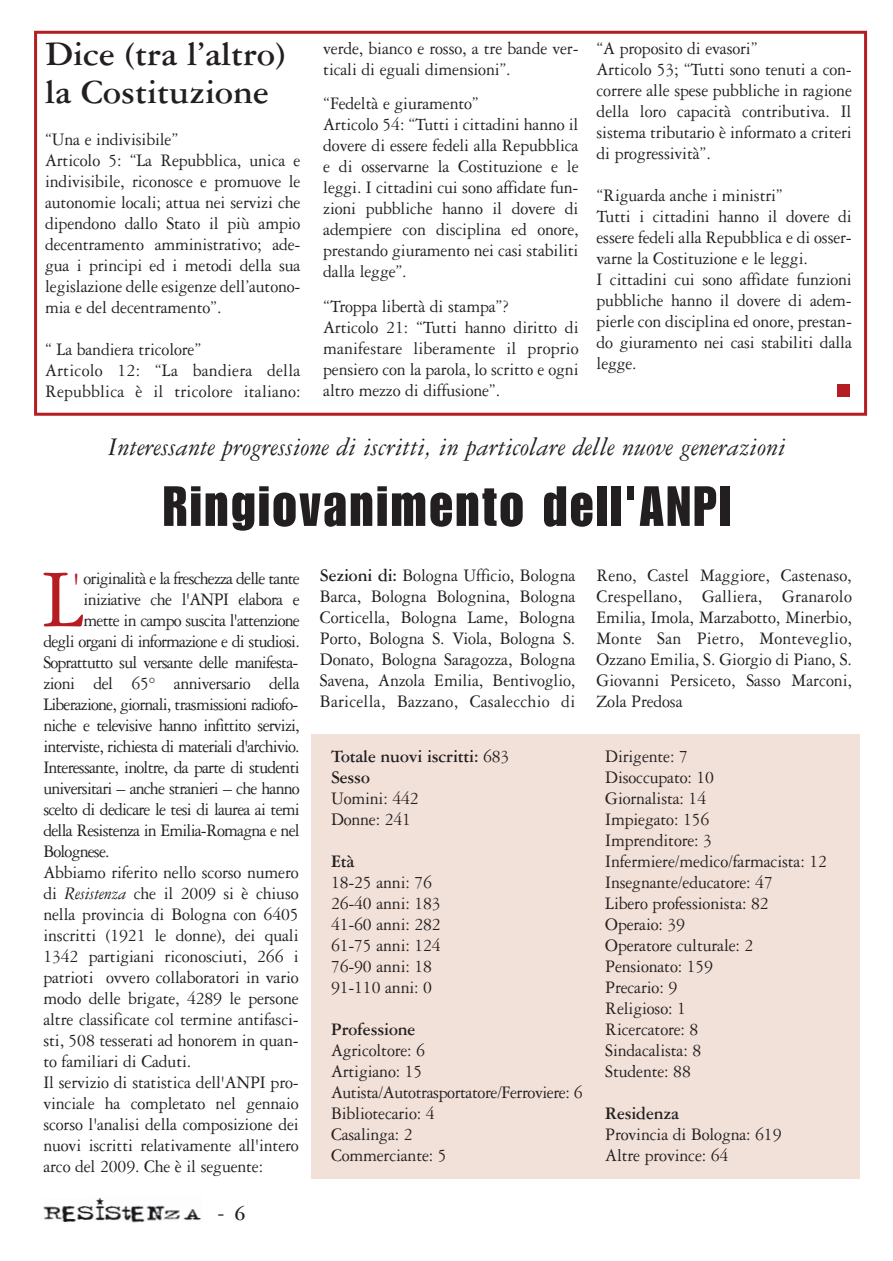
<style>
.page{position:relative;width:893px;height:1261px;background:#fff}
.page>*{position:absolute;margin:0;border:0;box-sizing:border-box;transform-origin:0 0}
.t1{font:87.3px "Garamond Three";color:#b61d22;scale:.95 1}
.t2{font:55.5px "Impact";letter-spacing:.05em;color:#231f20;scale:.95 1}
.t3{font:700 36px/37.5px "Garamond Three";color:#231f20}
.t4{font:36px "Garamond Three";color:#b61d22;scale:.95 1}
.t5{font:italic 27px "Garamond Three";color:#231f20}
.t6{font:21px "Garamond Three";color:#231f20}
.t7{font:18.75px/21px "Garamond Three";letter-spacing:-.01em;color:#231f20;scale:.95 1}
.t8{font:18.75px "Garamond Three";letter-spacing:-.045em;color:#231f20;scale:.95 1}
.t9{font:700 18.75px/21px "Garamond Three";letter-spacing:-.01em;color:#231f20;scale:.95 1}
.t10{font:18.75px "Garamond Three";letter-spacing:-.035em;color:#231f20;scale:.95 1}
.s1{font-style:italic}
.s2{font-weight:700}
.s3{font-weight:400}
</style>
<div class="page">
<div style="left:34px;top:31px;width:832px;height:385px;border:3px solid #b61d22"></div>
<div style="left:311px;top:734px;width:549px;height:444px;background:#f2e1d9"></div>
<img style="left:43px;top:1198px;width:158px;height:25px">
<div style="left:836px;top:384px;width:13px;height:13px;background:#b61d22"></div>
<h3 class="t3" style="left:45px;top:39px;width:241px">Dice (tra l’altro) la Costituzione</h3>
<p class="t7" style="left:45px;top:130px;width:270px">“Una e indivisibile”<br>Articolo 5: “La Repubblica, unica e indivisibile, riconosce e promuove le autonomie locali; attua nei servizi che dipendono dallo Stato il più ampio decentramento amministrativo; ade&shy;gua i principi ed i metodi della sua legislazione delle esigenze dell’autono&shy;mia e del decentramento”.</p>
<p class="t7" style="left:45px;top:340px;width:270px">“ La bandiera tricolore”<br>Articolo 12: “La bandiera della<br>Repubblica è il tricolore italiano:</p>
<p class="t7" style="left:323px;top:39px;width:270px">verde, bianco e rosso, a tre bande ver&shy;ticali di eguali dimensioni”.</p>
<p class="t7" style="left:323px;top:95px;width:270px">“Fedeltà e giuramento”<br>Articolo 54: “Tutti i cittadini hanno il dovere di essere fedeli alla Repubblica e di osservarne la Costituzione e le leggi. I cittadini cui sono affidate fun&shy;zioni pubbliche hanno il dovere di adempiere con disciplina ed onore, prestando giuramento nei casi stabiliti dalla legge”.</p>
<p class="t7" style="left:323px;top:297px;width:270px">“Troppa libertà di stampa”?<br>Articolo 21: “Tutti hanno diritto di manifestare liberamente il proprio pensiero con la parola, lo scritto e ogni altro mezzo di diffusione”.</p>
<p class="t7" style="left:596px;top:39px;width:270px">“A proposito di evasori”<br>Articolo 53; “Tutti sono tenuti a con&shy;correre alle spese pubbliche in ragione della loro capacità contributiva. Il sistema tributario è informato a criteri di progressività”.</p>
<p class="t7" style="left:596px;top:186px;width:270px">“Riguarda anche i ministri”<br>Tutti i cittadini hanno il dovere di essere fedeli alla Repubblica e di osser&shy;varne la Costituzione e le leggi.<br>I cittadini cui sono affidate funzioni pubbliche hanno il dovere di adem&shy;pierle con disciplina ed onore, prestan&shy;do giuramento nei casi stabiliti dalla legge.</p>
<h3 class="t5" style="left:108px;top:437px;width:678px">Interessante progressione di iscritti, in particolare delle nuove generazioni</h3>
<h2 class="t2" style="left:163px;top:486px;width:599px">Ringiovanimento dell'ANPI</h2>
<h1 class="t1" style="left:43px;top:569px;width:45px">L</h1>
<p class="t8" style="left:83px;top:572px;width:229px">originalità e la freschezza delle tante</p>
<h3 class="t4" style="left:73px;top:572px;width:9px">'</h3>
<p class="t10" style="left:83px;top:593px;width:229px">iniziative che l'ANPI elabora e</p>
<p class="t8" style="left:83px;top:614px;width:229px">mette in campo suscita l'attenzione</p>
<p class="t8" style="left:43px;top:635px;width:271px">degli organi di informazione e di studiosi.</p>
<p class="t8" style="left:43px;top:656px;width:270px">Soprattutto sul versante delle manifesta-</p>
<p class="t7" style="left:43px;top:674px;width:271px">zioni del 65° anniversario della</p>
<p class="t8" style="left:43px;top:698px;width:270px">Liberazione, giornali, trasmissioni radiofo-</p>
<p class="t8" style="left:43px;top:719px;width:271px">niche e televisive hanno infittito servizi,</p>
<p class="t8" style="left:43px;top:740px;width:271px">interviste, richiesta di materiali d'archivio.</p>
<p class="t8" style="left:43px;top:761px;width:271px">Interessante, inoltre, da parte di studenti</p>
<p class="t8" style="left:43px;top:782px;width:271px">universitari – anche stranieri – che hanno</p>
<p class="t8" style="left:43px;top:803px;width:271px">scelto di dedicare le tesi di laurea ai temi</p>
<p class="t8" style="left:43px;top:824px;width:271px">della Resistenza in Emilia-Romagna e nel</p>
<p class="t8" style="left:43px;top:845px;width:71px">Bolognese.</p>
<p class="t7" style="left:43px;top:863px;width:270px">Abbiamo riferito nello scorso numero</p>
<p class="t7" style="left:43px;top:884px;width:270px">di <span class="s1">Resistenza</span> che il 2009 si è chiuso</p>
<p class="t7" style="left:43px;top:905px;width:270px">nella provincia di Bologna con 6405</p>
<p class="t7" style="left:43px;top:926px;width:270px">inscritti (1921 le donne), dei quali</p>
<p class="t7" style="left:43px;top:947px;width:270px">1342 partigiani riconosciuti, 266 i</p>
<p class="t7" style="left:43px;top:968px;width:270px">patrioti ovvero collaboratori in vario</p>
<p class="t7" style="left:43px;top:989px;width:270px">modo delle brigate, 4289 le persone</p>
<p class="t7" style="left:43px;top:1010px;width:270px">altre classificate col termine antifasci-</p>
<p class="t7" style="left:43px;top:1031px;width:270px">sti, 508 tesserati ad honorem in quan-</p>
<p class="t7" style="left:43px;top:1052px;width:157px">to familiari di Caduti.</p>
<p class="t7" style="left:43px;top:1073px;width:270px">Il servizio di statistica dell'ANPI pro-</p>
<p class="t7" style="left:43px;top:1094px;width:270px">vinciale ha completato nel gennaio</p>
<p class="t7" style="left:43px;top:1115px;width:270px">scorso l'analisi della composizione dei</p>
<p class="t7" style="left:43px;top:1136px;width:270px">nuovi iscritti relativamente all'intero</p>
<p class="t7" style="left:43px;top:1157px;width:233px">arco del 2009. Che è il seguente:</p>
<p class="t6" style="left:217px;top:1205px;width:29px">- <span class="s2">6</span></p>
<p class="t7" style="left:320px;top:566px;width:270px;text-align:justify"><span class="s2">Sezioni di:</span> Bologna Ufficio, Bologna Barca, Bologna Bolognina, Bologna Corticella, Bologna Lame, Bologna Porto, Bologna S. Viola, Bologna S.<br>Donato, Bologna Saragozza, Bologna Savena, Anzola Emilia, Bentivoglio, Baricella, Bazzano, Casalecchio di</p>
<p class="t7" style="left:596px;top:566px;width:270px;text-align:justify">Reno, Castel Maggiore, Castenaso, Crespellano, Galliera, Granarolo Emilia, Imola, Marzabotto, Minerbio, Monte San Pietro, Monteveglio, Ozzano Emilia, S. Giorgio di Piano, S.<br>Giovanni Persiceto, Sasso Marconi, Zola Predosa</p>
<p class="t9" style="left:331px;top:748px;width:189px">Totale nuovi iscritti: <span class="s3">683<br></span>Sesso</p>
<p class="t7" style="left:331px;top:790px;width:94px">Uomini: 442<br>Donne: 241</p>
<p class="t9" style="left:331px;top:853px;width:26px">Età</p>
<p class="t7" style="left:331px;top:874px;width:117px">18-25 anni: 76<br>26-40 anni: 183<br>41-60 anni: 282<br>61-75 anni: 124<br>76-90 anni: 18<br>91-110 anni: 0</p>
<p class="t9" style="left:331px;top:1021px;width:90px">Professione</p>
<p class="t7" style="left:331px;top:1042px;width:266px">Agricoltore: 6<br>Artigiano: 15<br>Autista/Autotrasportatore/Ferroviere: 6<br>Bibliotecario: 4<br>Casalinga: 2<br>Commerciante: 5</p>
<p class="t7" style="left:605px;top:748px;width:235px">Dirigente: 7<br>Disoccupato: 10<br>Giornalista: 14<br>Impiegato: 156<br>Imprenditore: 3<br>Infermiere/medico/farmacista: 12<br>Insegnante/educatore: 47<br>Libero professionista: 82<br>Operaio: 39<br>Operatore culturale: 2<br>Pensionato: 159<br>Precario: 9<br>Religioso: 1<br>Ricercatore: 8<br>Sindacalista: 8<br>Studente: 88</p>
<p class="t9" style="left:605px;top:1105px;width:79px">Residenza</p>
<p class="t7" style="left:605px;top:1126px;width:187px">Provincia di Bologna: 619<br>Altre province: 64</p>
</div>
